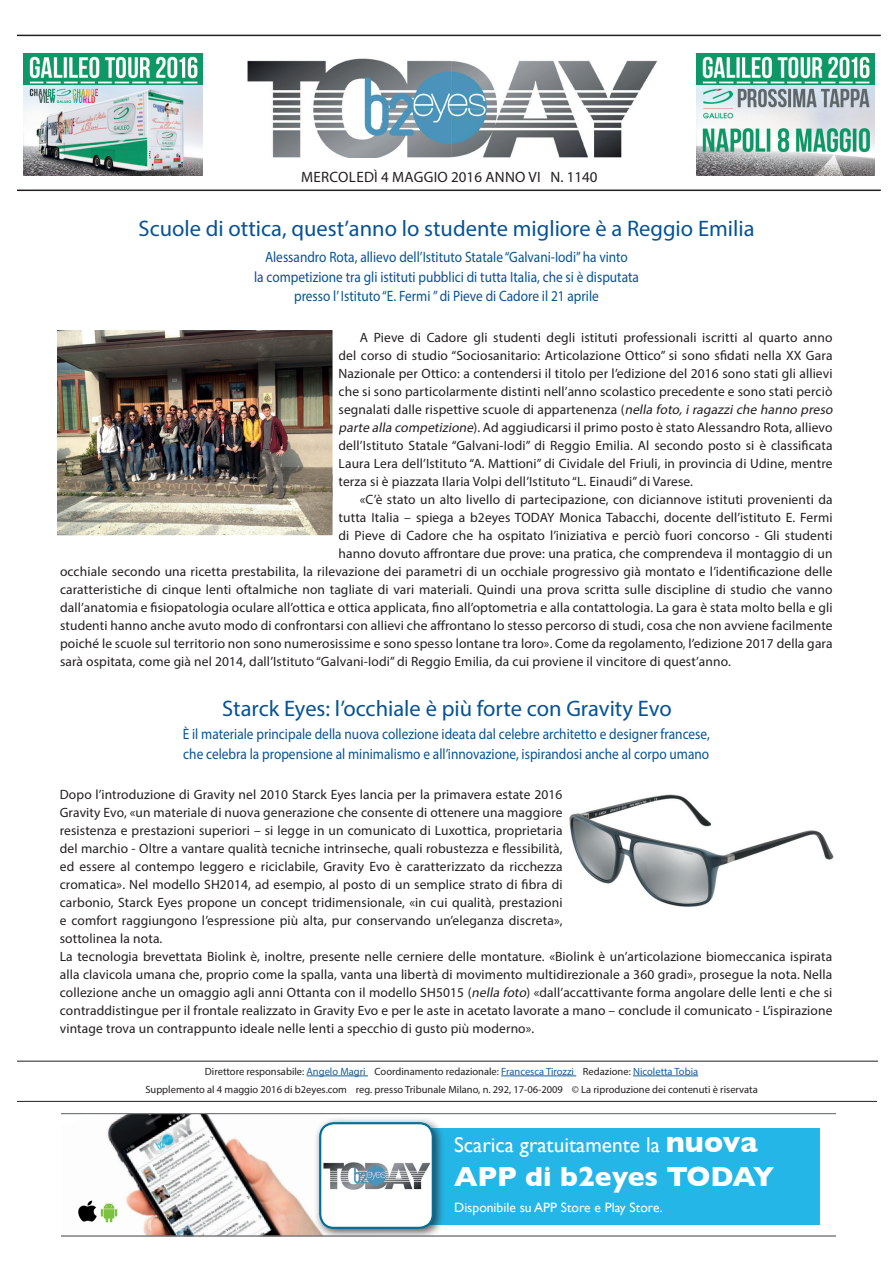
<style>
.page{position:relative;width:893px;height:1263px;background:#fff}
.page>*{position:absolute;margin:0;border:0;box-sizing:border-box;transform-origin:0 0}
.t1{font:700 28.2px "Gill Sans";color:#fff}
.t2{font:22.5px "Myriad Pro";color:#075394}
.t3{font:21.3px "Gill Sans";color:#fff}
.t4{font:15px/19.5px "Myriad Pro";color:#075394;text-align:center;scale:.89 1}
.t5{font:15px "Myriad Pro";letter-spacing:.02em;color:#231f20}
.t6{font:13.65px "Gill Sans";color:#fff}
.t7{font:13.5px/18px "Myriad Pro";letter-spacing:.01em;color:#231f20}
.t8{font:10.5px/18px "Myriad Pro";color:#231f20;text-align:center}
.s1{font-style:italic}
.s2{color:#175d9e}
.s3{font-weight:700;font-size:30.15px}
</style>
<div class="page">
<img style="left:247px;top:58px;width:410px;height:99px">
<hr style="left:17px;top:1101px;width:860px;height:1px;background:#231f20">
<hr style="left:307px;top:1075px;width:61px;height:1px;background:#175d9e">
<hr style="left:501px;top:1075px;width:75px;height:1px;background:#175d9e">
<hr style="left:633px;top:1075px;width:65px;height:1px;background:#175d9e">
<img style="left:696px;top:54px;width:179px;height:122px">
<img style="left:24px;top:54px;width:178px;height:122px">
<hr style="left:17px;top:190px;width:864px;height:1px;background:#231f20">
<hr style="left:17px;top:35px;width:864px;height:1px;background:#231f20">
<img style="left:61px;top:1114px;width:316px;height:121px">
<img style="left:86px;top:1196px;width:46px;height:34px">
<img style="left:77px;top:1200px;width:21px;height:22px">
<div style="left:411px;top:1128px;width:408px;height:96px;background:#24b6e7"></div>
<div style="left:314px;top:1116px;width:131px;height:120px;background:#231f20;opacity:.75"></div>
<img style="left:320px;top:1123px;width:113px;height:105px">
<div style="left:319px;top:1122px;width:115px;height:107px;border:2px solid #006f9a;border-radius:14px"></div>
<svg style="left:61px;top:1113px;width:774px;height:1px"></svg>
<svg style="left:61px;top:1235px;width:774px;height:1px"></svg>
<hr style="left:17px;top:1061px;width:861px;height:1px;background:#231f20">
<img style="left:58px;top:331px;width:274px;height:203px">
<div style="left:51px;top:324px;width:288px;height:217px;border:6px solid #fff"></div>
<img style="left:570px;top:794px;width:264px;height:113px">
<p class="t5" style="left:301px;top:167px;width:298px">MERCOLEDÌ 4 MAGGIO 2016 ANNO VI N. 1140</p>
<h2 class="t2" style="left:138px;top:215px;width:618px">Scuole di ottica, quest’anno lo studente migliore è a Reggio Emilia</h2>
<p class="t4" style="left:254px;top:247px;width:434px">Alessandro Rota, allievo dell’Istituto Statale “Galvani-Iodi” ha vinto<br>la competizione tra gli istituti pubblici di tutta Italia, che si è disputata presso l’ Istituto “E. Fermi ” di Pieve di Cadore il 21 aprile</p>
<p class="t7" style="left:339px;top:328px;width:498px;text-indent:21px">A Pieve di Cadore gli studenti degli istituti professionali iscritti al quarto anno del corso di studio “Sociosanitario: Articolazione Ottico” si sono sfidati nella XX Gara Nazionale per Ottico: a contendersi il titolo per l’edizione del 2016 sono stati gli allievi che si sono particolarmente distinti nell’anno scolastico precedente e sono stati perciò segnalati dalle rispettive scuole di appartenenza (<span class="s1">nella foto,iragazziche hanno preso parte alla competizione</span>). Ad aggiudicarsi il primo posto è stato Alessandro Rota, allievo dell’Istituto Statale “Galvani-Iodi” di Reggio Emilia. Al secondo posto si è classificata Laura Lera dell’Istituto “A. Mattioni” di Cividale del Friuli, in provincia di Udine, mentre terza si è piazzata Ilaria Volpi dell’Istituto “L. Einaudi” di Varese.</p>
<p class="t7" style="left:360px;top:490px;width:474px">«C’è stato un alto livello di partecipazione, con diciannove istituti provenienti da</p>
<p class="t7" style="left:339px;top:508px;width:496px">tutta Italia – spiega a b2eyes TODAY Monica Tabacchi, docente dell’istituto E. Fermi</p>
<p class="t7" style="left:339px;top:526px;width:495px">di Pieve di Cadore che ha ospitato l’iniziativa e perciò fuori concorso - Gli studenti</p>
<p class="t7" style="left:339px;top:544px;width:495px">hanno dovuto affrontare due prove: una pratica, che comprendeva il montaggio di un</p>
<p class="t7" style="left:60px;top:562px;width:774px">occhiale secondo una ricetta prestabilita, la rilevazione dei parametri di un occhiale progressivo già montato e l’identificazione delle</p>
<p class="t7" style="left:60px;top:580px;width:774px">caratteristiche di cinque lenti oftalmiche non tagliate di vari materiali. Quindi una prova scritta sulle discipline di studio che vanno</p>
<p class="t7" style="left:60px;top:598px;width:774px">dall’anatomia e fisiopatologia oculare all’ottica e ottica applicata, fino all’optometria e alla contattologia. La gara è stata molto bella e gli</p>
<p class="t7" style="left:60px;top:616px;width:774px">studenti hanno anche avuto modo di confrontarsi con allievi che affrontano lo stesso percorso di studi, cosa che non avviene facilmente</p>
<p class="t7" style="left:60px;top:634px;width:774px">poiché le scuole sul territorio non sono numerosissime e sono spesso lontane tra loro». Come da regolamento, l’edizione 2017 della gara</p>
<p class="t7" style="left:60px;top:652px;width:672px">sarà ospitata, come già nel 2014, dall’Istituto “Galvani-Iodi” di Reggio Emilia, da cui proviene il vincitore di quest’anno.</p>
<h2 class="t2" style="left:222px;top:694px;width:451px">Starck Eyes: l’occhiale è più forte con Gravity Evo</h2>
<p class="t4" style="left:183px;top:724px;width:594px;text-align:left">È il materiale principale della nuova collezione ideata dal celebre architetto e designer francese, che celebra la propensione al minimalismo e all’innovazione, ispirandosi anche al corpo umano</p>
<p class="t7" style="left:60px;top:785px;width:774px">Dopo l’introduzione di Gravity nel 2010 Starck Eyes lancia per la primavera estate 2016<br>Gravity Evo, «un materiale di nuova generazione che consente di ottenere una maggiore<br>resistenza e prestazioni superiori – si legge in un comunicato di Luxottica, proprietaria<br>del marchio - Oltre a vantare qualità tecniche intrinseche, quali robustezza e flessibilità,<br>ed essere al contempo leggero e riciclabile, Gravity Evo è caratterizzato da ricchezza<br>cromatica». Nel modello SH2014, ad esempio, al posto di un semplice strato di fibra di<br>carbonio, Starck Eyes propone un concept tridimensionale, «in cui qualità, prestazioni<br>e comfort raggiungono l’espressione più alta, pur conservando un’eleganza discreta»,<br>sottolinea la nota.<br>La tecnologia brevettata Biolink è, inoltre, presente nelle cerniere delle montature. «Biolink è un’articolazione biomeccanica ispirata alla clavicola umana che, proprio come la spalla, vanta una libertà di movimento multidirezionale a 360 gradi», prosegue la nota. Nella collezione anche un omaggio agli anni Ottanta con il modello SH5015 (<span class="s1">nella foto</span>) «dall’accattivante forma angolare delle lenti e che si contraddistingue per il frontale realizzato in Gravity Evo e per le aste in acetato lavorate a mano – conclude il comunicato - L’ispirazione vintage trova un contrappunto ideale nelle lenti a specchio di gusto più moderno».</p>
<p class="t8" style="left:145px;top:1062px;width:614px">Direttore responsabile: <span class="s2">Angelo Magri</span> Coordinamento redazionale: <span class="s2">Francesca Tirozzi</span> Redazione: <span class="s2">Nicoletta Tobia<br></span>Supplemento al 4 maggio 2016 di b2eyes.com reg. presso Tribunale Milano, n. 292, 17-06-2009 © La riproduzione dei contenuti è riservata</p>
<h3 class="t3" style="left:454px;top:1132px;width:305px">Scarica gratuitamente la <span class="s3">nuova</span></h3>
<h1 class="t1" style="left:454px;top:1159px;width:321px">APP di b2eyes TODAY</h1>
<p class="t6" style="left:454px;top:1199px;width:210px">Disponibile su APP Store e Play Store.</p>
</div>
